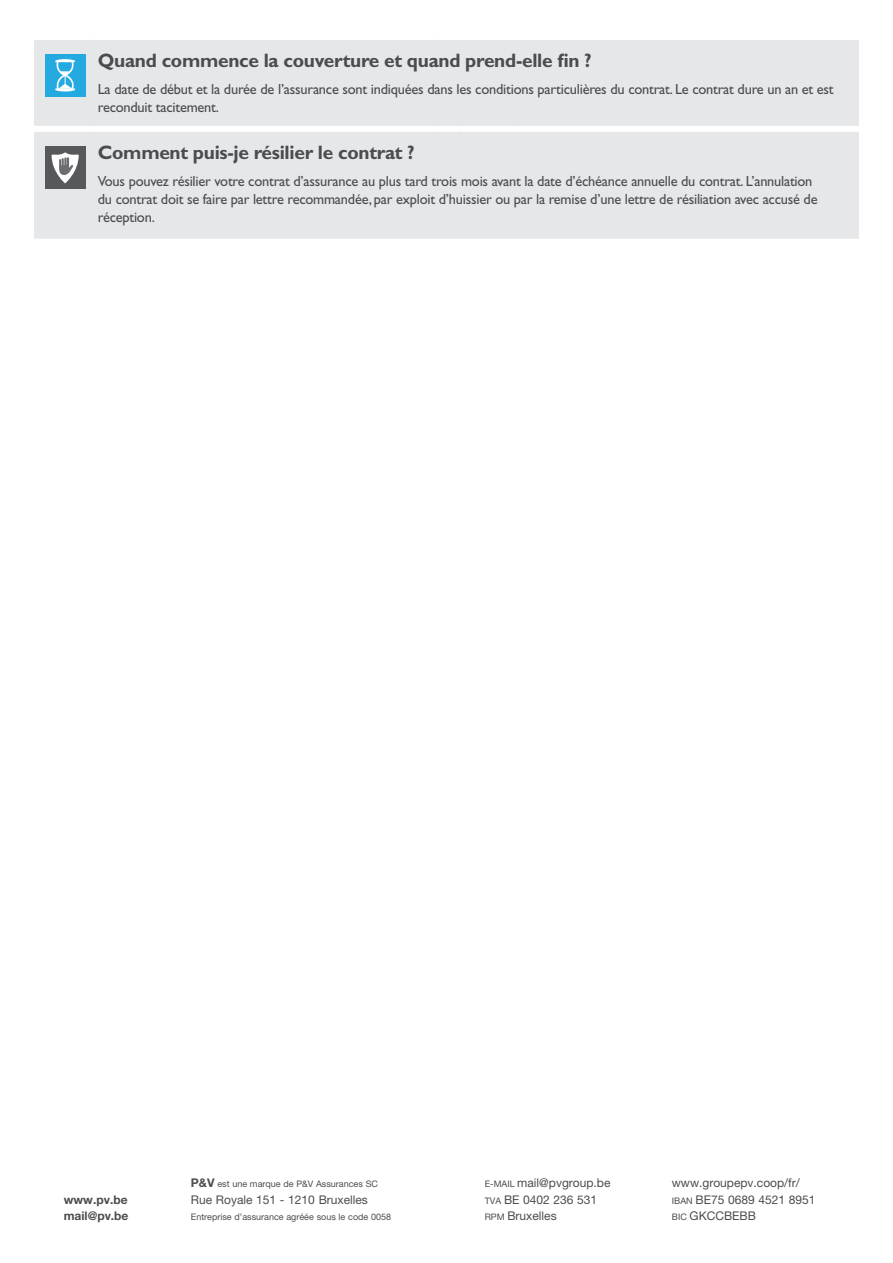
<style>
.page{position:relative;width:893px;height:1263px;background:#fff}
.page>*{position:absolute;margin:0;border:0;box-sizing:border-box;transform-origin:0 0}
.t1{font:700 19.5px "Gill Sans Std";letter-spacing:-.015em;color:#4b4c4d}
.t2{font:14.7px/18px "Gill Sans Std";letter-spacing:-.015em;color:#4b4c4d}
.t3{font:12px/16.5px "Helvetica Neue LT Std";color:#4b4c4d}
.t4{font:700 12px/16.5px "Helvetica Neue LT Std";color:#4b4c4d}
.t5{font:9px "Helvetica Neue LT Std";color:#4b4c4d}
.s1{font-weight:700;font-size:12px}
.s2{font-size:9px}
</style>
<div class="page">
<div style="left:34px;top:40px;width:825px;height:199px;background:#e6e7e9"></div>
<div style="left:94px;top:126px;width:340px;height:6px;background:#fff"></div>
<div style="left:434px;top:126px;width:25px;height:6px;background:#fff"></div>
<div style="left:459px;top:126px;width:60px;height:6px;background:#fff"></div>
<div style="left:519px;top:126px;width:340px;height:6px;background:#fff"></div>
<div style="left:34px;top:126px;width:60px;height:6px;background:#fff"></div>
<div style="left:45px;top:54px;width:41px;height:43px;background:#24aae1"></div>
<svg style="left:55px;top:59px;width:20px;height:33px"></svg>
<div style="left:45px;top:146px;width:41px;height:42px;background:#57585a"></div>
<svg style="left:52px;top:152px;width:27px;height:31px"></svg>
<h1 class="t1" style="left:98px;top:49px;width:495px">Quand commence la couverture et quand prend-elle fin ?</h1>
<p class="t2" style="left:98px;top:80px;width:737px">La date de début et la durée de l’assurance sont indiquées dans les conditions particulières du contrat. Le contrat dure un an et est reconduit tacitement.</p>
<h1 class="t1" style="left:98px;top:141px;width:318px">Comment puis-je résilier le contrat ?</h1>
<p class="t2" style="left:98px;top:172px;width:721px">Vous pouvez résilier votre contrat d’assurance au plus tard trois mois avant la date d’échéance annuelle du contrat. L’annulation du contrat doit se faire par lettre recommandée, par exploit d’huissier ou par la remise d’une lettre de résiliation avec accusé de réception.</p>
<p class="t4" style="left:64px;top:1191px;width:66px">www.pv.be mail@pv.be</p>
<p class="t5" style="left:191px;top:1179px;width:189px"><span class="s1">P&amp;V</span> est une marque de P&amp;V Assurances SC</p>
<p class="t3" style="left:191px;top:1191px;width:179px">Rue Royale 151 - 1210 Bruxelles</p>
<p class="t5" style="left:191px;top:1212px;width:202px">Entreprise d’assurance agréée sous le code 0058</p>
<p class="t3" style="left:485px;top:1175px;width:127px"><span class="s2">E-MAIL</span> mail@pvgroup.be<br><span class="s2">TVA</span> BE 0402 236 531<br><span class="s2">RPM</span> Bruxelles</p>
<p class="t3" style="left:672px;top:1175px;width:145px">www.groupepv.coop/fr/<br><span class="s2">IBAN</span> BE75 0689 4521 8951<br><span class="s2">BIC</span> GKCCBEBB</p>
</div>
